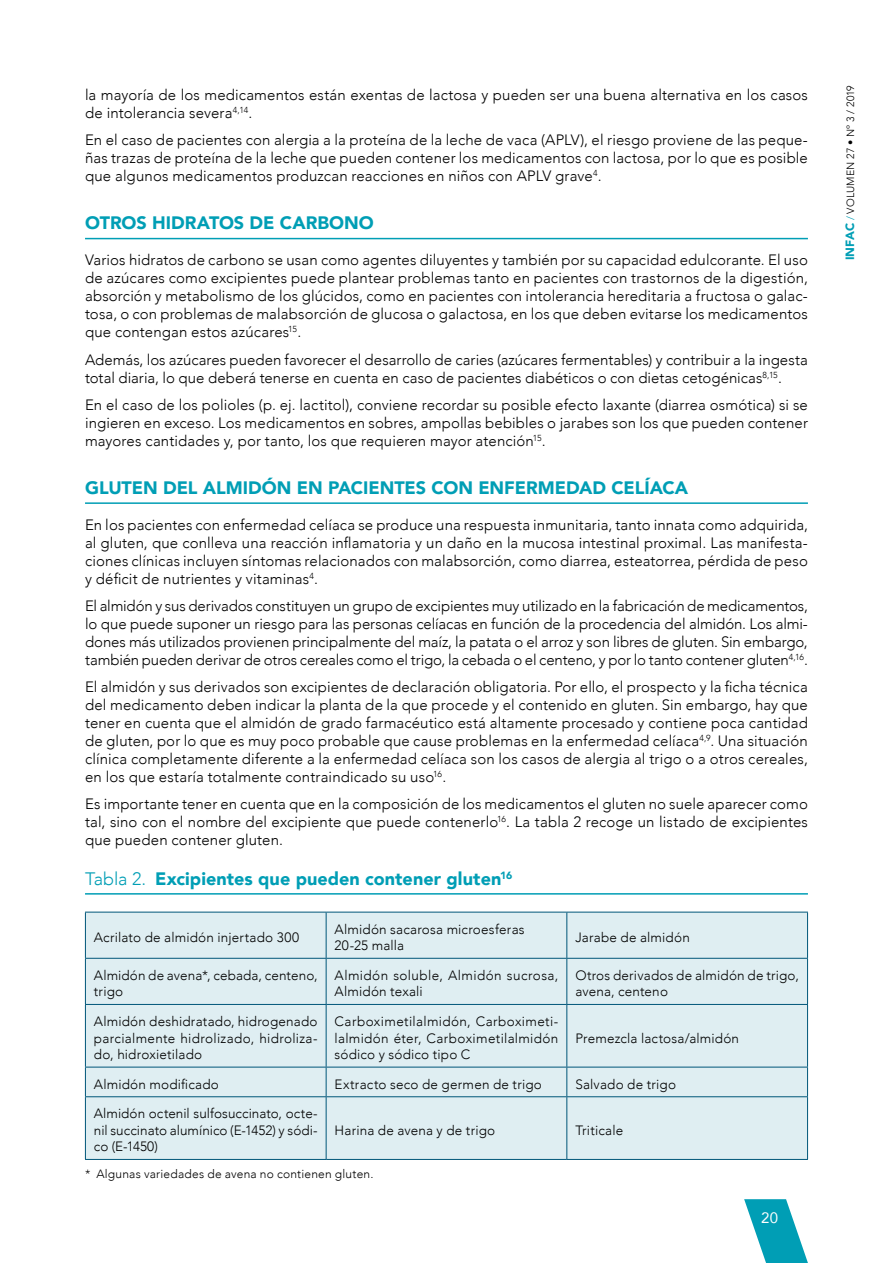
<style>
.page{position:relative;width:893px;height:1263px;background:#fff}
.page>*{position:absolute;margin:0;border:0;box-sizing:border-box;transform-origin:0 0}
.Titulo2{font:900 18px "Avenir";color:#009eb5}
.TABLA_titulo{font:900 18px "Avenir";letter-spacing:.005em;color:#009eb5}
.Texto_general{font:300 15px/18px "Avenir";letter-spacing:.005em;color:#000;text-align:justify}
.t1{font:15px "Avenir";color:#fff}
.TABLA_texto{font:300 13.5px/16.5px "Avenir";letter-spacing:.015em;color:#000}
.TABLA_texto-2{font:300 12px "Avenir";letter-spacing:.02em;color:#000}
.t2{font:300 10.5px "Avenir";letter-spacing:.015em;color:#000}
.s1{font-weight:300}
.s2{font-weight:900;font-size:12px;color:#009eb5}
.s3{color:#009eb5}
</style>
<div class="page">
<hr style="left:85px;top:238px;width:723px;height:1px;background:#009eb5">
<hr style="left:85px;top:502px;width:723px;height:2px;background:#009eb5">
<hr style="left:85px;top:893px;width:723px;height:2px;background:#009eb5">
<div style="left:86px;top:913px;width:721px;height:246px;background:#dfeef2"></div>
<hr style="left:326px;top:912px;width:1px;height:46px;background:#005679">
<hr style="left:566px;top:912px;width:1px;height:46px;background:#005679">
<hr style="left:85px;top:958px;width:241px;height:1px;background:#005679">
<hr style="left:326px;top:958px;width:241px;height:1px;background:#005679">
<hr style="left:326px;top:959px;width:1px;height:45px;background:#005679">
<hr style="left:567px;top:958px;width:241px;height:1px;background:#005679">
<hr style="left:566px;top:959px;width:1px;height:45px;background:#005679">
<hr style="left:85px;top:1004px;width:241px;height:1px;background:#005679">
<hr style="left:326px;top:1004px;width:241px;height:1px;background:#005679">
<hr style="left:326px;top:1005px;width:1px;height:62px;background:#005679">
<hr style="left:567px;top:1004px;width:241px;height:1px;background:#005679">
<hr style="left:566px;top:1005px;width:1px;height:62px;background:#005679">
<hr style="left:85px;top:1067px;width:241px;height:1px;background:#005679">
<hr style="left:326px;top:1067px;width:241px;height:1px;background:#005679">
<svg style="left:326px;top:1067px;width:1px;height:29px"></svg>
<hr style="left:567px;top:1067px;width:241px;height:1px;background:#005679">
<svg style="left:566px;top:1067px;width:1px;height:29px"></svg>
<hr style="left:85px;top:1096px;width:241px;height:1px;background:#005679">
<hr style="left:326px;top:1096px;width:241px;height:1px;background:#005679">
<hr style="left:326px;top:1097px;width:1px;height:62px;background:#005679">
<hr style="left:567px;top:1096px;width:241px;height:1px;background:#005679">
<hr style="left:566px;top:1097px;width:1px;height:62px;background:#005679">
<hr style="left:85px;top:912px;width:241px;height:1px;background:#005679">
<hr style="left:85px;top:912px;width:1px;height:46px;background:#005679">
<hr style="left:326px;top:912px;width:241px;height:1px;background:#005679">
<hr style="left:567px;top:912px;width:241px;height:1px;background:#005679">
<hr style="left:807px;top:912px;width:1px;height:46px;background:#005679">
<hr style="left:85px;top:959px;width:1px;height:45px;background:#005679">
<hr style="left:807px;top:959px;width:1px;height:45px;background:#005679">
<hr style="left:85px;top:1005px;width:1px;height:62px;background:#005679">
<hr style="left:807px;top:1005px;width:1px;height:62px;background:#005679">
<svg style="left:85px;top:1067px;width:1px;height:29px"></svg>
<svg style="left:807px;top:1067px;width:1px;height:29px"></svg>
<hr style="left:85px;top:1097px;width:1px;height:62px;background:#005679">
<hr style="left:807px;top:1097px;width:1px;height:62px;background:#005679">
<hr style="left:85px;top:1159px;width:241px;height:1px;background:#005679">
<hr style="left:326px;top:1159px;width:241px;height:1px;background:#005679">
<hr style="left:567px;top:1159px;width:241px;height:1px;background:#005679">
<svg style="left:744px;top:1199px;width:64px;height:64px"></svg>
<p class="Texto_general" style="left:85px;top:86px;width:724px">la mayoría de los medicamentos están exentas de lactosa y pueden ser una buena alternativa en los casos de intolerancia severa<sup>4,14</sup>.</p>
<p class="Texto_general" style="left:85px;top:131px;width:724px">En el caso de pacientes con alergia a la proteína de la leche de vaca (APLV), el riesgo proviene de las peque&shy;ñas trazas de proteína de la leche que pueden contener los medicamentos con lactosa, por lo que es posible que algunos medicamentos produzcan reacciones en niños con APLV grave<sup>4</sup>.</p>
<p class="Titulo2" style="left:85px;top:208px;width:290px">OTROS HIDRATOS DE CARBONO</p>
<p class="Texto_general" style="left:85px;top:251px;width:724px">Varios hidratos de carbono se usan como agentes diluyentes y también por su capacidad edulcorante. El uso de azúcares como excipientes puede plantear problemas tanto en pacientes con trastornos de la digestión, absorción y metabolismo de los glúcidos, como en pacientes con intolerancia hereditaria a fructosa o galac&shy;tosa, o con problemas de malabsorción de glucosa o galactosa, en los que deben evitarse los medicamentos que contengan estos azúcares<sup>15</sup>.</p>
<p class="Texto_general" style="left:85px;top:350px;width:724px">Además, los azúcares pueden favorecer el desarrollo de caries (azúcares fermentables) y contribuir a la ingesta total diaria, lo que deberá tenerse en cuenta en caso de pacientes diabéticos o con dietas cetogénicas<sup>8,15</sup>.</p>
<p class="Texto_general" style="left:85px;top:396px;width:724px">En el caso de los polioles (p. ej. lactitol), conviene recordar su posible efecto laxante (diarrea osmótica) si se ingieren en exceso. Los medicamentos en sobres, ampollas bebibles o jarabes son los que pueden contener mayores cantidades y, por tanto, los que requieren mayor atención<sup>15</sup>.</p>
<p class="Titulo2" style="left:85px;top:472px;width:605px">GLUTEN DEL ALMIDÓN EN PACIENTES CON ENFERMEDAD CELÍACA</p>
<p class="Texto_general" style="left:85px;top:516px;width:724px">En los pacientes con enfermedad celíaca se produce una respuesta inmunitaria, tanto innata como adquirida, al gluten, que conlleva una reacción inflamatoria y un daño en la mucosa intestinal proximal. Las manifesta&shy;ciones clínicas incluyen síntomas relacionados con malabsorción, como diarrea, esteatorrea, pérdida de peso y déficit de nutrientes y vitaminas<sup>4</sup>.</p>
<p class="Texto_general" style="left:85px;top:597px;width:724px">El almidón y sus derivados constituyen un grupo de excipientes muy utilizado en la fabricación de medicamentos, lo que puede suponer un riesgo para las personas celíacas en función de la procedencia del almidón. Los almi&shy;dones más utilizados provienen principalmente del maíz, la patata o el arroz y son libres de gluten. Sin embargo, también pueden derivar de otros cereales como el trigo, la cebada o el centeno, y por lo tanto contener gluten<sup>4,16</sup>.</p>
<p class="Texto_general" style="left:85px;top:678px;width:724px">El almidón y sus derivados son excipientes de declaración obligatoria. Por ello, el prospecto y la ficha técnica del medicamento deben indicar la planta de la que procede y el contenido en gluten. Sin embargo, hay que tener en cuenta que el almidón de grado farmacéutico está altamente procesado y contiene poca cantidad de gluten, por lo que es muy poco probable que cause problemas en la enfermedad celíaca<sup>4,9</sup>. Una situación clínica completamente diferente a la enfermedad celíaca son los casos de alergia al trigo o a otros cereales, en los que estaría totalmente contraindicado su uso<sup>16</sup>.</p>
<p class="Texto_general" style="left:85px;top:795px;width:724px">Es importante tener en cuenta que en la composición de los medicamentos el gluten no suele aparecer como tal, sino con el nombre del excipiente que puede contenerlo<sup>16</sup>. La tabla 2 recoge un listado de excipientes que pueden contener gluten.</p>
<p class="TABLA_titulo" style="left:85px;top:863px;width:429px"><span class="s1">Tabla 2.</span> Excipientes que pueden contener gluten<sup>16</sup></p>
<p class="TABLA_texto" style="left:94px;top:929px;width:207px">Acrilato de almidón injertado 300</p>
<p class="TABLA_texto" style="left:335px;top:921px;width:192px">Almidón sacarosa microesferas</p>
<p class="TABLA_texto" style="left:335px;top:937px;width:71px">20-25 malla</p>
<p class="TABLA_texto" style="left:575px;top:929px;width:116px">Jarabe de almidón</p>
<p class="TABLA_texto" style="left:94px;top:967px;width:225px">Almidón de avena*, cebada, centeno, trigo</p>
<p class="TABLA_texto" style="left:335px;top:967px;width:225px">Almidón soluble, Almidón sucrosa,<br>Almidón texali</p>
<p class="TABLA_texto" style="left:575px;top:967px;width:225px">Otros derivados de almidón de trigo, avena, centeno</p>
<p class="TABLA_texto" style="left:94px;top:1013px;width:225px;text-align:justify">Almidón deshidratado, hidrogenado parcialmente hidrolizado, hidroliza&shy;do, hidroxietilado</p>
<p class="TABLA_texto" style="left:335px;top:1013px;width:225px;text-align:justify">Carboximetilalmidón, Carboximeti&shy;lalmidón éter, Carboximetilalmidón sódico y sódico tipo C</p>
<p class="TABLA_texto" style="left:575px;top:1030px;width:165px">Premezcla lactosa/almidón</p>
<p class="TABLA_texto" style="left:94px;top:1076px;width:127px">Almidón modificado</p>
<p class="TABLA_texto" style="left:335px;top:1076px;width:209px">Extracto seco de germen de trigo</p>
<p class="TABLA_texto" style="left:575px;top:1076px;width:102px">Salvado de trigo</p>
<p class="TABLA_texto" style="left:94px;top:1105px;width:225px;text-align:justify">Almidón octenil sulfosuccinato, octe&shy;nil succinato alumínico (E-1452) y sódi&shy;co (E-1450)</p>
<p class="TABLA_texto" style="left:335px;top:1122px;width:162px">Harina de avena y de trigo</p>
<p class="TABLA_texto" style="left:575px;top:1122px;width:49px">Triticale</p>
<p class="TABLA_texto-2" style="left:85px;top:1167px;width:290px">* Algunas variedades de avena no contienen gluten.</p>
<p class="t1" style="left:761px;top:1206px;width:18px">20</p>
<p class="t2" style="left:844px;top:260px;width:177px;rotate:-90deg"><span class="s2">INFAC</span> <span class="s3">/</span> VOLUMEN 27 • Nº 3 / 2019</p>
</div>
